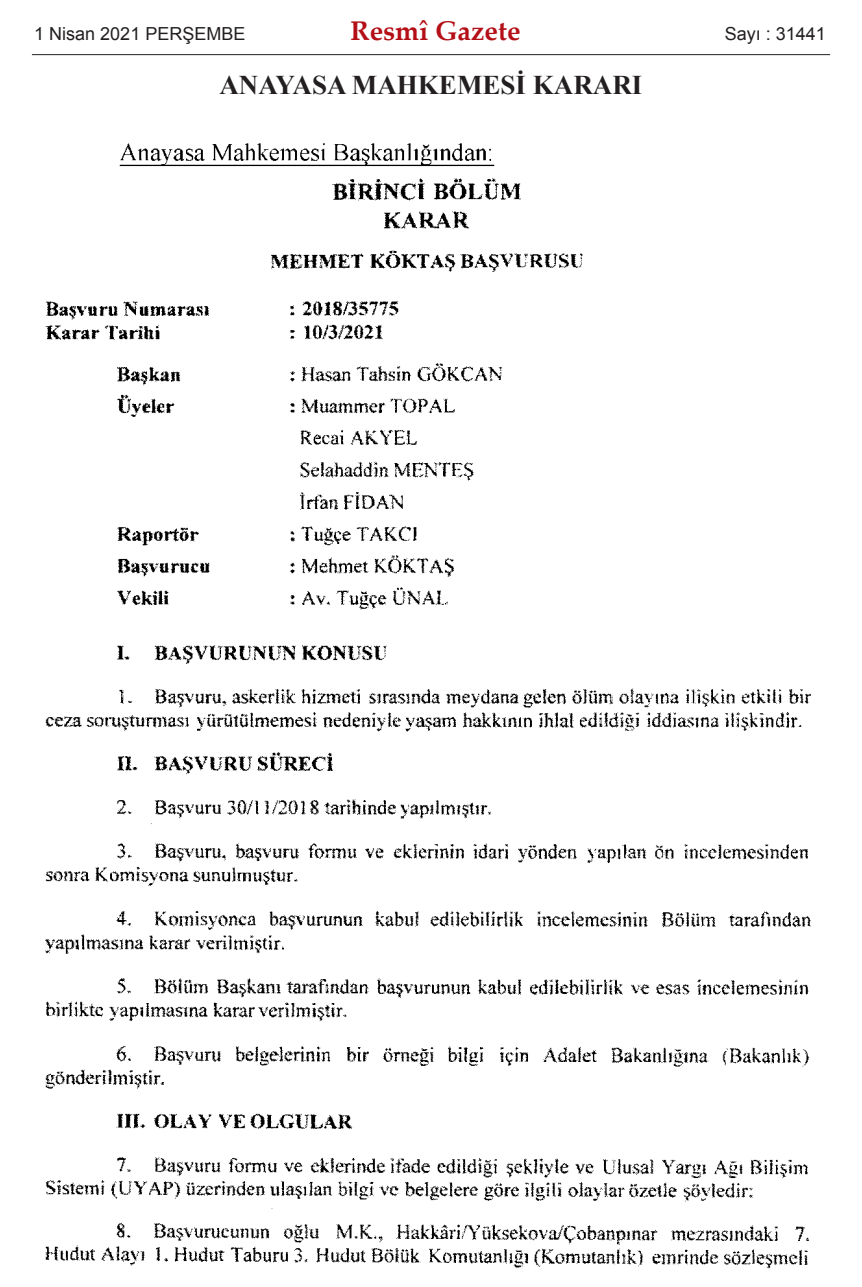
<style>
.page{position:relative;width:862px;height:1287px;background:#fff}
.page>*{position:absolute;margin:0;border:0;box-sizing:border-box;transform-origin:0 0}
.t1{font:700 27px "Times New Roman";color:#231f20}
.t2{font:700 27px "Palatino Linotype";color:#b40e16}
.t3{font:18px "Arial";color:#231f20}
</style>
<div class="page">
<img style="left:45px;top:143px;width:766px;height:1126px">
<hr style="left:32px;top:54px;width:797px;height:1px;background:#231f20">
<p class="t3" style="left:34px;top:24px;width:213px">1 Nisan 2021 PERŞEMBE</p>
<h1 class="t2" style="left:350px;top:20px;width:171px">Resmî Gazete</h1>
<p class="t3" style="left:724px;top:24px;width:103px">Sayı : 31441</p>
<h1 class="t1" style="left:219px;top:70px;width:424px">ANAYASA MAHKEMESİ KARARI</h1>
</div>
